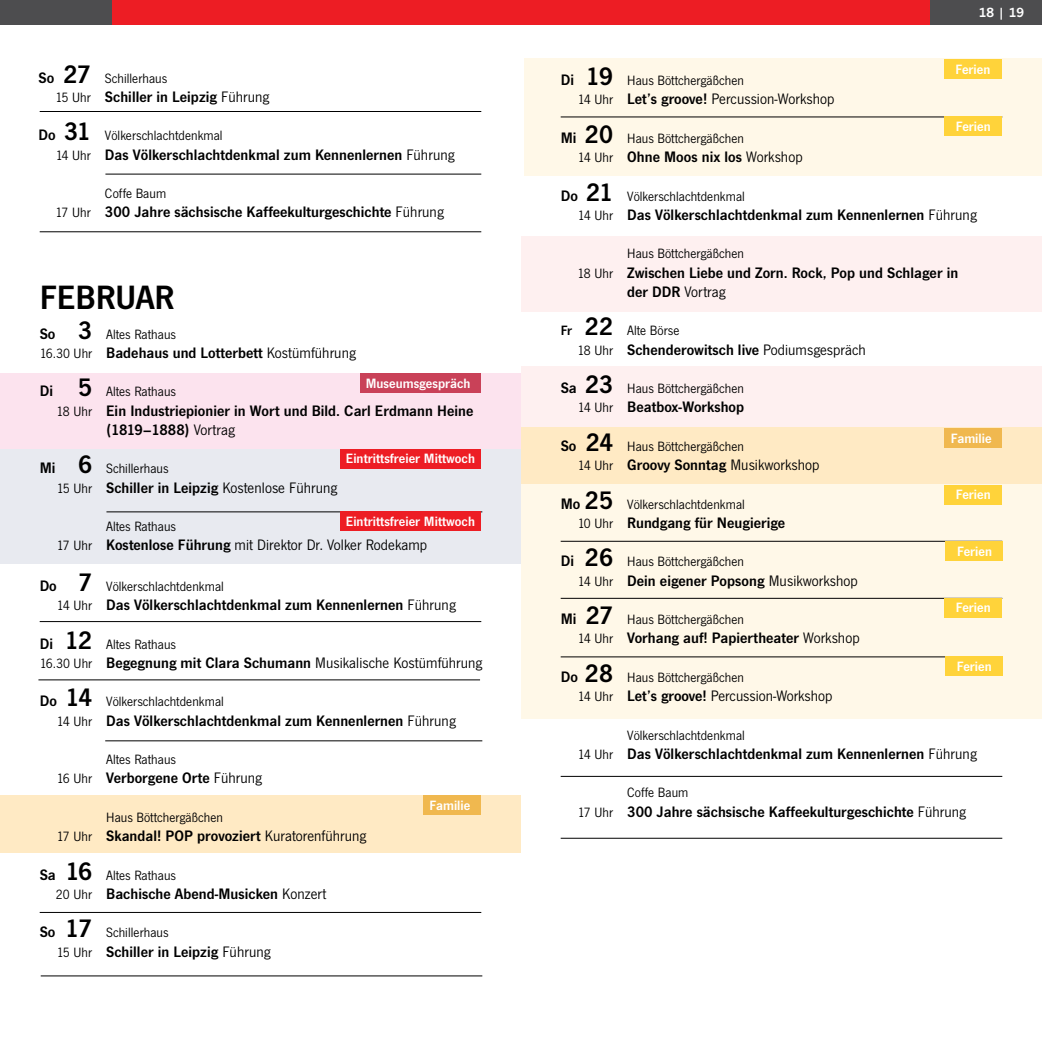
<style>
.page{position:relative;width:1042px;height:1042px;background:#fff}
.page>*{position:absolute;margin:0;border:0;box-sizing:border-box;transform-origin:0 0}
.t1{font:600 35px "News Gothic T";color:#000}
.t2{font:600 15.75px/19.2px "News Gothic T";letter-spacing:.005em;color:#000}
.t3{font:15.75px "News Gothic T";color:#000}
.t4{font:14px "News Gothic T";letter-spacing:.005em;color:#000}
.t5{font:600 14px "News Gothic T";letter-spacing:.005em;color:#fff}
.t6{font:700 12.25px "News Gothic";color:#fff}
.s1{font-weight:600;font-size:15.75px}
.s2{font-weight:600;font-size:26.25px}
.s3{font-weight:400;font-size:14px}
.s4{font-weight:400}
.s5{font-size:14px}
.s6{font-weight:600}
</style>
<div class="page">
<div style="left:521px;top:427px;width:521px;height:58px;background:#ffeac4"></div>
<div style="left:0;top:795px;width:521px;height:57px;background:#ffeac4"></div>
<div style="left:521px;top:367px;width:521px;height:60px;background:#fef0f0"></div>
<div style="left:521px;top:237px;width:521px;height:75px;background:#fef0f0"></div>
<div style="left:0;top:373px;width:521px;height:76px;background:#fce3ee"></div>
<div style="left:0;top:449px;width:521px;height:114px;background:#e8eaf0"></div>
<div style="left:112px;top:0;width:838px;height:25px;background:#ed1d24"></div>
<div style="left:930px;top:0;width:112px;height:25px;background:#4d4d4f"></div>
<hr style="left:40px;top:231px;width:441px;height:1px;background:#000">
<hr style="left:105px;top:174px;width:376px;height:1px;background:#000">
<hr style="left:40px;top:111px;width:441px;height:1px;background:#000">
<hr style="left:106px;top:511px;width:376px;height:1px;background:#000">
<div style="left:525px;top:58px;width:517px;height:118px;background:#fff8e8"></div>
<div style="left:521px;top:485px;width:521px;height:234px;background:#fff8e8"></div>
<div style="left:0;top:0;width:112px;height:25px;background:#4d4d4f"></div>
<hr style="left:561px;top:116px;width:441px;height:1px;background:#000">
<hr style="left:561px;top:541px;width:441px;height:1px;background:#000">
<hr style="left:561px;top:656px;width:441px;height:1px;background:#000">
<hr style="left:41px;top:975px;width:441px;height:1px;background:#000">
<hr style="left:561px;top:838px;width:441px;height:1px;background:#000">
<hr style="left:561px;top:598px;width:441px;height:1px;background:#000">
<hr style="left:561px;top:776px;width:441px;height:1px;background:#000">
<div style="left:944px;top:60px;width:57px;height:19px;background:#ffd33a"></div>
<div style="left:945px;top:541px;width:58px;height:20px;background:#ffd33a"></div>
<div style="left:944px;top:597px;width:58px;height:20px;background:#ffd33a"></div>
<div style="left:423px;top:795px;width:58px;height:20px;background:#f0b84f"></div>
<hr style="left:40px;top:621px;width:441px;height:1px;background:#000">
<div style="left:341px;top:449px;width:140px;height:19px;background:#ed1d24"></div>
<div style="left:341px;top:511px;width:140px;height:20px;background:#ed1d24"></div>
<div style="left:361px;top:373px;width:120px;height:20px;background:#c94158"></div>
<hr style="left:38px;top:679px;width:442px;height:1px;background:#000">
<hr style="left:105px;top:740px;width:377px;height:1px;background:#000">
<hr style="left:40px;top:912px;width:441px;height:1px;background:#000">
<div style="left:944px;top:116px;width:58px;height:20px;background:#ffd33a"></div>
<div style="left:944px;top:428px;width:58px;height:20px;background:#f0b84f"></div>
<div style="left:944px;top:485px;width:58px;height:19px;background:#ffd33a"></div>
<div style="left:945px;top:656px;width:58px;height:20px;background:#ffd33a"></div>
<p class="t4" style="left:38px;top:70px;width:130px"><span class="s1">So</span> <span class="s2">27</span> Schillerhaus</p>
<p class="t2" style="left:55px;top:87px;width:215px"><span class="s3">15 Uhr</span> Schiller in Leipzig <span class="s4">Führung</span></p>
<p class="t4" style="left:38px;top:127px;width:186px"><span class="s1">Do</span> <span class="s2">31</span> Völkerschlachtdenkmal</p>
<p class="t2" style="left:56px;top:144px;width:400px"><span class="s3">14 Uhr</span> Das Völkerschlachtdenkmal zum Kennenlernen <span class="s4">Führung</span></p>
<p class="t4" style="left:105px;top:185px;width:63px">Coffe Baum</p>
<p class="t2" style="left:56px;top:202px;width:390px"><span class="s3">17 Uhr</span> 300 Jahre sächsische Kaffeekulturgeschichte <span class="s4">Führung</span></p>
<h1 class="t1" style="left:40px;top:277px;width:117px">FEBRUAR</h1>
<p class="t4" style="left:40px;top:326px;width:138px"><span class="s1">So</span> <span class="s2">3</span> Altes Rathaus</p>
<p class="t2" style="left:40px;top:343px;width:318px"><span class="s3">16.30 Uhr</span> Badehaus und Lotterbett <span class="s4">Kostümführung</span></p>
<p class="t4" style="left:40px;top:384px;width:138px"><span class="s1">Di</span> <span class="s2">5</span> Altes Rathaus</p>
<p class="t2" style="left:106px;top:400px;width:369px;text-indent:-50px"><span class="s3">18 Uhr</span> Ein Industriepionier in Wort und Bild. Carl Erdmann Heine (1819–1888) <span class="s4">Vortrag</span></p>
<p class="t4" style="left:40px;top:461px;width:130px"><span class="s1">Mi</span> <span class="s2">6</span> Schillerhaus</p>
<p class="t2" style="left:57px;top:477px;width:282px"><span class="s3">15 Uhr</span> Schiller in Leipzig <span class="s4">Kostenlose Führung</span></p>
<p class="t4" style="left:106px;top:518px;width:71px">Altes Rathaus</p>
<p class="t3" style="left:57px;top:536px;width:372px"><span class="s5">17 Uhr</span> <span class="s6">Kostenlose Führung</span> mit Direktor Dr. Volker Rodekamp</p>
<p class="t4" style="left:40px;top:578px;width:186px"><span class="s1">Do</span> <span class="s2">7</span> Völkerschlachtdenkmal</p>
<p class="t2" style="left:57px;top:595px;width:400px"><span class="s3">14 Uhr</span> Das Völkerschlachtdenkmal zum Kennenlernen <span class="s4">Führung</span></p>
<p class="t4" style="left:40px;top:636px;width:138px"><span class="s1">Di</span> <span class="s2">12</span> Altes Rathaus</p>
<p class="t2" style="left:40px;top:652px;width:444px"><span class="s3">16.30 Uhr</span> Begegnung mit Clara Schumann <span class="s4">Musikalische Kostümführung</span></p>
<p class="t4" style="left:40px;top:693px;width:186px"><span class="s1">Do</span> <span class="s2">14</span> Völkerschlachtdenkmal</p>
<p class="t2" style="left:57px;top:710px;width:400px"><span class="s3">14 Uhr</span> Das Völkerschlachtdenkmal zum Kennenlernen <span class="s4">Führung</span></p>
<p class="t4" style="left:106px;top:751px;width:71px">Altes Rathaus</p>
<p class="t2" style="left:57px;top:768px;width:207px"><span class="s3">16 Uhr</span> Verborgene Orte <span class="s4">Führung</span></p>
<p class="t4" style="left:106px;top:809px;width:118px">Haus Böttchergäßchen</p>
<p class="t2" style="left:57px;top:826px;width:311px"><span class="s3">17 Uhr</span> Skandal! POP provoziert <span class="s4">Kuratorenführung</span></p>
<p class="t4" style="left:40px;top:867px;width:138px"><span class="s1">Sa</span> <span class="s2">16</span> Altes Rathaus</p>
<p class="t2" style="left:56px;top:883px;width:272px"><span class="s3">20 Uhr</span> Bachische Abend-Musicken <span class="s4">Konzert</span></p>
<p class="t4" style="left:40px;top:924px;width:130px"><span class="s1">So</span> <span class="s2">17</span> Schillerhaus</p>
<p class="t2" style="left:57px;top:941px;width:215px"><span class="s3">15 Uhr</span> Schiller in Leipzig <span class="s4">Führung</span></p>
<p class="t5" style="left:366px;top:375px;width:106px">Museumsgespräch</p>
<p class="t5" style="left:346px;top:450px;width:131px">Eintrittsfreier Mittwoch</p>
<p class="t5" style="left:346px;top:513px;width:131px">Eintrittsfreier Mittwoch</p>
<p class="t5" style="left:430px;top:797px;width:42px">Familie</p>
<p class="t6" style="left:979px;top:5px;width:47px">18 | 19</p>
<p class="t5" style="left:955px;top:61px;width:36px">Ferien</p>
<p class="t4" style="left:561px;top:72px;width:185px"><span class="s1">Di</span> <span class="s2">19</span> Haus Böttchergäßchen</p>
<p class="t3" style="left:578px;top:90px;width:258px"><span class="s5">14 Uhr</span> <span class="s6">Let’s groove!</span> Percussion-Workshop</p>
<p class="t4" style="left:561px;top:130px;width:185px"><span class="s1">Mi</span> <span class="s2">20</span> Haus Böttchergäßchen</p>
<p class="t2" style="left:578px;top:147px;width:226px"><span class="s3">14 Uhr</span> Ohne Moos nix los <span class="s4">Workshop</span></p>
<p class="t4" style="left:561px;top:188px;width:186px"><span class="s1">Do</span> <span class="s2">21</span> Völkerschlachtdenkmal</p>
<p class="t2" style="left:578px;top:205px;width:400px"><span class="s3">14 Uhr</span> Das Völkerschlachtdenkmal zum Kennenlernen <span class="s4">Führung</span></p>
<p class="t4" style="left:627px;top:245px;width:118px">Haus Böttchergäßchen</p>
<p class="t2" style="left:627px;top:262px;width:332px;text-indent:-50px"><span class="s3">18 Uhr</span> Zwischen Liebe und Zorn. Rock, Pop und Schlager in der DDR <span class="s4">Vortrag</span></p>
<p class="t4" style="left:561px;top:322px;width:120px"><span class="s6">Fr</span> <span class="s2">22</span> Alte Börse</p>
<p class="t2" style="left:577px;top:339px;width:290px"><span class="s3">18 Uhr</span> Schenderowitsch live <span class="s4">Podiumsgespräch</span></p>
<p class="t4" style="left:561px;top:380px;width:185px"><span class="s1">Sa</span> <span class="s2">23</span> Haus Böttchergäßchen</p>
<p class="t2" style="left:578px;top:397px;width:168px"><span class="s3">14 Uhr</span> Beatbox-Workshop</p>
<p class="t4" style="left:561px;top:438px;width:185px"><span class="s1">So</span> <span class="s2">24</span> Haus Böttchergäßchen</p>
<p class="t2" style="left:578px;top:455px;width:243px"><span class="s3">14 Uhr</span> Groovy Sonntag <span class="s4">Musikworkshop</span></p>
<p class="t4" style="left:561px;top:496px;width:186px"><span class="s1">Mo</span> <span class="s2">25</span> Völkerschlachtdenkmal</p>
<p class="t2" style="left:578px;top:513px;width:209px"><span class="s3">10 Uhr</span> Rundgang für Neugierige</p>
<p class="t4" style="left:561px;top:553px;width:185px"><span class="s1">Di</span> <span class="s2">26</span> Haus Böttchergäßchen</p>
<p class="t2" style="left:578px;top:570px;width:281px"><span class="s3">14 Uhr</span> Dein eigener Popsong <span class="s4">Musikworkshop</span></p>
<p class="t4" style="left:561px;top:611px;width:185px"><span class="s1">Mi</span> <span class="s2">27</span> Haus Böttchergäßchen</p>
<p class="t2" style="left:578px;top:628px;width:283px"><span class="s3">14 Uhr</span> Vorhang auf! Papiertheater <span class="s4">Workshop</span></p>
<p class="t4" style="left:561px;top:669px;width:185px"><span class="s1">Do</span> <span class="s2">28</span> Haus Böttchergäßchen</p>
<p class="t3" style="left:578px;top:687px;width:256px"><span class="s5">14 Uhr</span> <span class="s6">Let’s groove!</span> Percussion-Workshop</p>
<p class="t4" style="left:627px;top:727px;width:119px">Völkerschlachtdenkmal</p>
<p class="t2" style="left:578px;top:744px;width:400px"><span class="s3">14 Uhr</span> Das Völkerschlachtdenkmal zum Kennenlernen <span class="s4">Führung</span></p>
<p class="t4" style="left:627px;top:784px;width:63px">Coffe Baum</p>
<p class="t2" style="left:578px;top:801px;width:390px"><span class="s3">17 Uhr</span> 300 Jahre sächsische Kaffeekulturgeschichte <span class="s4">Führung</span></p>
<p class="t5" style="left:956px;top:118px;width:36px">Ferien</p>
<p class="t5" style="left:951px;top:430px;width:42px">Familie</p>
<p class="t5" style="left:956px;top:486px;width:36px">Ferien</p>
<p class="t5" style="left:957px;top:543px;width:36px">Ferien</p>
<p class="t5" style="left:956px;top:599px;width:36px">Ferien</p>
<p class="t5" style="left:957px;top:658px;width:36px">Ferien</p>
</div>
